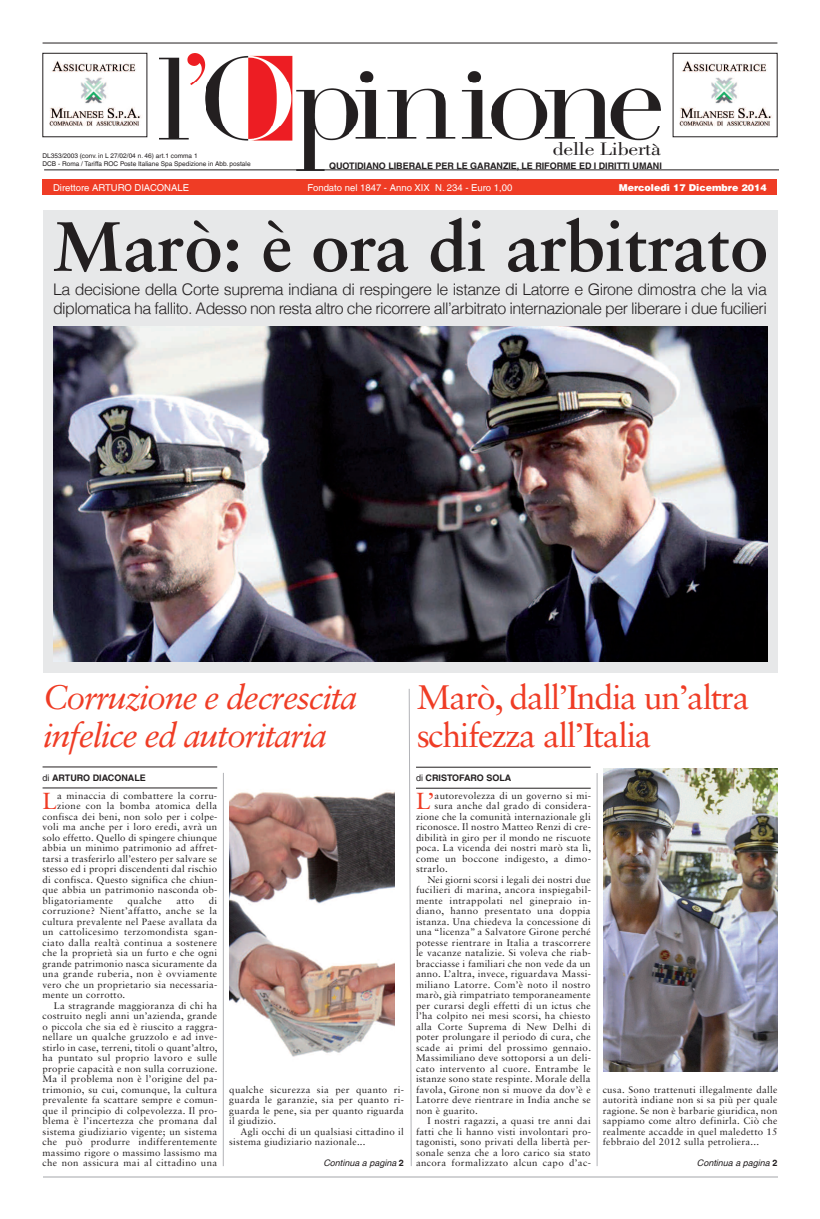
<style>
.page{position:relative;width:820px;height:1219px;background:#fff}
.page>*{position:absolute;margin:0;border:0;box-sizing:border-box;transform-origin:0 0}
.t1{font:700 70px "Sabon LT Std";letter-spacing:-.005em;color:#231f20}
.t2{font:italic 34px/38px "Sabon LT Std";letter-spacing:-.04em;color:#ef3c25}
.t3{font:34px/38px "Sabon LT Std";letter-spacing:-.04em;color:#ef3c25}
.t4{font:23.2px "Sabon LT Std";color:#ef3c25}
.t5{font:18.7px "Bodoni Std";letter-spacing:-.01em;color:#231f20;scale:1.18 1}
.t6{font:300 16px/19px "Helvetica LT";letter-spacing:-.035em;color:#231f20}
.t7{font:9.5px/10.5px "Sabon LT Std";letter-spacing:.025em;color:#231f20;text-align:justify}
.t8{font:9.5px "Helvetica LT";color:#fff}
.t9{font:900 9.5px "Helvetica LT";color:#fff}
.t10{font:700 9px "Helvetica LT";letter-spacing:-.005em;color:#231f20}
.t11{font:italic 9px "Helvetica LT";color:#231f20}
.t12{font:6.5px/7.8px "Helvetica LT";color:#231f20}
.s1{font-weight:400}
.s2{font-weight:700;font-style:normal}
</style>
<div class="page">
<img style="left:159px;top:53px;width:501px;height:118px">
<div style="left:43px;top:179px;width:734px;height:16px;background:#ef3c25"></div>
<hr style="left:44px;top:169px;width:734px;height:1px;background:#231f20">
<hr style="left:43px;top:43px;width:734px;height:1px;background:#231f20">
<hr style="left:43px;top:1176px;width:734px;height:2px;background:#d1d2d4">
<div style="left:43px;top:210px;width:734px;height:462px;background:#e7e8e9"></div>
<hr style="left:223px;top:773px;width:1px;height:393px;background:#b2b3b7">
<hr style="left:43px;top:788px;width:174px;height:1px;background:#231f20">
<hr style="left:43px;top:767px;width:174px;height:1px;background:#231f20">
<hr style="left:416px;top:788px;width:174px;height:1px;background:#231f20">
<hr style="left:416px;top:767px;width:174px;height:1px;background:#231f20">
<svg style="left:409px;top:689px;width:2px;height:477px"></svg>
<hr style="left:596px;top:773px;width:1px;height:393px;background:#b2b3b7">
<img style="left:54px;top:326px;width:713px;height:336px">
<img style="left:229px;top:790px;width:165px;height:267px">
<img style="left:603px;top:768px;width:174px;height:304px">
<img style="left:49px;top:61px;width:93px;height:66px">
<img style="left:679px;top:61px;width:94px;height:66px">
<h3 class="t5" style="left:552px;top:142px;width:93px">delle Libertà</h3>
<p class="t12" style="left:43px;top:152px;width:209px">DL353/2003 (conv. in L 27/02/04 n. 46) art.1 comma 1<br>DCB - Roma / Tariffa ROC Poste Italiane Spa Spedizione in Abb. postale</p>
<p class="t10" style="left:329px;top:160px;width:334px">QUOTIDIANO LIBERALE PER LE GARANZIE, LE RIFORME ED I DIRITTI UMANI</p>
<p class="t8" style="left:53px;top:182px;width:137px">Direttore ARTURO DIACONALE</p>
<p class="t8" style="left:307px;top:182px;width:206px">Fondato nel 1847 - Anno XIX N. 234 - Euro 1,00</p>
<p class="t9" style="left:618px;top:181px;width:149px">Mercoledì 17 Dicembre 2014</p>
<h1 class="t1" style="left:53px;top:218px;width:717px">Marò: è ora di arbitrato</h1>
<h3 class="t6" style="left:53px;top:279px;width:715px">La decisione della Corte suprema indiana di respingere le istanze di Latorre e Girone dimostra che la via diplomatica ha fallito. Adesso non resta altro che ricorrere all’arbitrato internazionale per liberare i due fucilieri</h3>
<h2 class="t2" style="left:43px;top:680px;width:315px">Corruzione e decrescita infelice ed autoritaria</h2>
<p class="t10" style="left:43px;top:772px;width:105px"><span class="s1">di</span> ARTURO DIACONALE</p>
<h3 class="t4" style="left:43px;top:791px;width:16px">L</h3>
<p class="t7" style="left:57px;top:791px;width:161px">a minaccia di combattere la corru-</p>
<h2 class="t3" style="left:416px;top:681px;width:334px">Marò, dall’India un’altra schifezza all’Italia</h2>
<p class="t10" style="left:416px;top:772px;width:97px"><span class="s1">di</span> CRISTOFARO SOLA</p>
<h3 class="t4" style="left:416px;top:791px;width:20px">L’</h3>
<p class="t7" style="left:434px;top:791px;width:158px">autorevolezza di un governo si mi-</p>
<p class="t7" style="left:57px;top:801px;width:161px">zione con la bomba atomica della</p>
<p class="t7" style="left:43px;top:812px;width:176px">confisca dei beni, non solo per i colpe-</p>
<p class="t7" style="left:43px;top:822px;width:176px">voli ma anche per i loro eredi, avrà un</p>
<p class="t7" style="left:43px;top:833px;width:176px">solo effetto. Quello di spingere chiunque</p>
<p class="t7" style="left:43px;top:843px;width:176px">abbia un minimo patrimonio ad affret-</p>
<p class="t7" style="left:43px;top:854px;width:176px">tarsi a trasferirlo all’estero per salvare se</p>
<p class="t7" style="left:43px;top:864px;width:176px">stesso ed i propri discendenti dal rischio</p>
<p class="t7" style="left:43px;top:875px;width:176px">di confisca. Questo significa che chiun-</p>
<p class="t7" style="left:43px;top:885px;width:176px">que abbia un patrimonio nasconda ob-</p>
<p class="t7" style="left:43px;top:896px;width:72px">bligatoriamente</p>
<p class="t7" style="left:127px;top:896px;width:36px">qualche</p>
<p class="t7" style="left:176px;top:896px;width:19px">atto</p>
<p class="t7" style="left:434px;top:801px;width:158px">sura anche dal grado di considera-</p>
<p class="t7" style="left:416px;top:812px;width:176px">zione che la comunità internazionale gli</p>
<p class="t7" style="left:416px;top:822px;width:176px">riconosce. Il nostro Matteo Renzi di cre-</p>
<p class="t7" style="left:416px;top:833px;width:176px">dibilità in giro per il mondo ne riscuote</p>
<p class="t7" style="left:416px;top:843px;width:176px">poca. La vicenda dei nostri marò sta lì,</p>
<p class="t7" style="left:416px;top:854px;width:176px">come un boccone indigesto, a dimo-</p>
<p class="t7" style="left:416px;top:864px;width:33px">strarlo.</p>
<p class="t7" style="left:427px;top:875px;width:165px">Nei giorni scorsi i legali dei nostri due</p>
<p class="t7" style="left:416px;top:885px;width:176px">fucilieri di marina, ancora inspiegabil-</p>
<p class="t7" style="left:416px;top:896px;width:176px">mente intrappolati nel ginepraio in-</p>
<p class="t7" style="left:416px;top:906px;width:176px">diano, hanno presentato una doppia</p>
<p class="t7" style="left:416px;top:917px;width:176px">istanza. Una chiedeva la concessione di</p>
<p class="t7" style="left:416px;top:927px;width:176px">una “licenza” a Salvatore Girone perché</p>
<p class="t7" style="left:416px;top:938px;width:176px">potesse rientrare in Italia a trascorrere</p>
<p class="t7" style="left:416px;top:948px;width:176px">le vacanze natalizie. Si voleva che riab-</p>
<p class="t7" style="left:416px;top:959px;width:176px">bracciasse i familiari che non vede da un</p>
<p class="t7" style="left:416px;top:969px;width:176px">anno. L’altra, invece, riguardava Massi-</p>
<p class="t7" style="left:416px;top:980px;width:176px">miliano Latorre. Com’è noto il nostro</p>
<p class="t7" style="left:416px;top:990px;width:176px">marò, già rimpatriato temporaneamente</p>
<p class="t7" style="left:416px;top:1001px;width:176px">per curarsi degli effetti di un ictus che</p>
<p class="t7" style="left:416px;top:1011px;width:176px">l’ha colpito nei mesi scorsi, ha chiesto</p>
<p class="t7" style="left:416px;top:1022px;width:176px">alla Corte Suprema di New Delhi di</p>
<p class="t7" style="left:416px;top:1032px;width:176px">poter prolungare il periodo di cura, che</p>
<p class="t7" style="left:416px;top:1043px;width:176px">scade ai primi del prossimo gennaio.</p>
<p class="t7" style="left:416px;top:1053px;width:176px">Massimiliano deve sottoporsi a un deli-</p>
<p class="t7" style="left:416px;top:1064px;width:176px">cato intervento al cuore. Entrambe le</p>
<p class="t7" style="left:416px;top:1074px;width:176px">istanze sono state respinte. Morale della</p>
<p class="t7" style="left:416px;top:1085px;width:176px">favola, Girone non si muove da dov’è e</p>
<p class="t7" style="left:416px;top:1095px;width:176px">Latorre deve rientrare in India anche se</p>
<p class="t7" style="left:416px;top:1106px;width:63px">non è guarito.</p>
<p class="t7" style="left:427px;top:1116px;width:165px">I nostri ragazzi, a quasi tre anni dai</p>
<p class="t7" style="left:416px;top:1127px;width:176px">fatti che li hanno visti involontari pro-</p>
<p class="t7" style="left:416px;top:1137px;width:176px">tagonisti, sono privati della libertà per-</p>
<p class="t7" style="left:416px;top:1148px;width:176px">sonale senza che a loro carico sia stato</p>
<p class="t7" style="left:43px;top:896px;width:176px;text-indent:166px">di corruzione? Nient’affatto, anche se la cultura prevalente nel Paese avallata da un cattolicesimo terzomondista sgan&shy;ciato dalla realtà continua a sostenere che la proprietà sia un furto e che ogni grande patrimonio nasca sicuramente da una grande ruberia, non è ovviamente vero che un proprietario sia necessaria&shy;mente un corrotto.</p>
<p class="t7" style="left:43px;top:1001px;width:176px;text-indent:11px">La stragrande maggioranza di chi ha costruito negli anni un’azienda, grande o piccola che sia ed è riuscito a raggra&shy;nellare un qualche gruzzolo e ad inve&shy;stirlo in case, terreni, titoli o quant’altro, ha puntato sul proprio lavoro e sulle proprie capacità e non sulla corruzione.<br>Ma il problema non è l’origine del pa&shy;trimonio, su cui, comunque, la cultura prevalente fa scattare sempre e comun&shy;que il principio di colpevolezza. Il pro&shy;blema è l’incertezza che promana dal sistema giudiziario vigente; un sistema che può produrre indifferentemente massimo rigore o massimo lassismo ma che non assicura mai al cittadino una</p>
<p class="t7" style="left:229px;top:1085px;width:176px">qualche sicurezza sia per quanto ri&shy;guarda le garanzie, sia per quanto ri&shy;guarda le pene, sia per quanto riguarda il giudizio.</p>
<p class="t7" style="left:229px;top:1127px;width:176px;text-indent:11px">Agli occhi di un qualsiasi cittadino il sistema giudiziario nazionale...</p>
<p class="t7" style="left:602px;top:1085px;width:176px">cusa. Sono trattenuti illegalmente dalle autorità indiane non si sa più per quale ragione. Se non è barbarie giuridica, non sappiamo come altro definirla. Ciò che realmente accadde in quel maledetto 15 febbraio del 2012 sulla petroliera...</p>
<p class="t11" style="left:323px;top:1158px;width:82px">Continua a pagina <span class="s2">2</span></p>
<p class="t7" style="left:416px;top:1158px;width:176px">ancora formalizzato alcun capo d’ac-</p>
<p class="t11" style="left:696px;top:1158px;width:82px">Continua a pagina <span class="s2">2</span></p>
</div>
